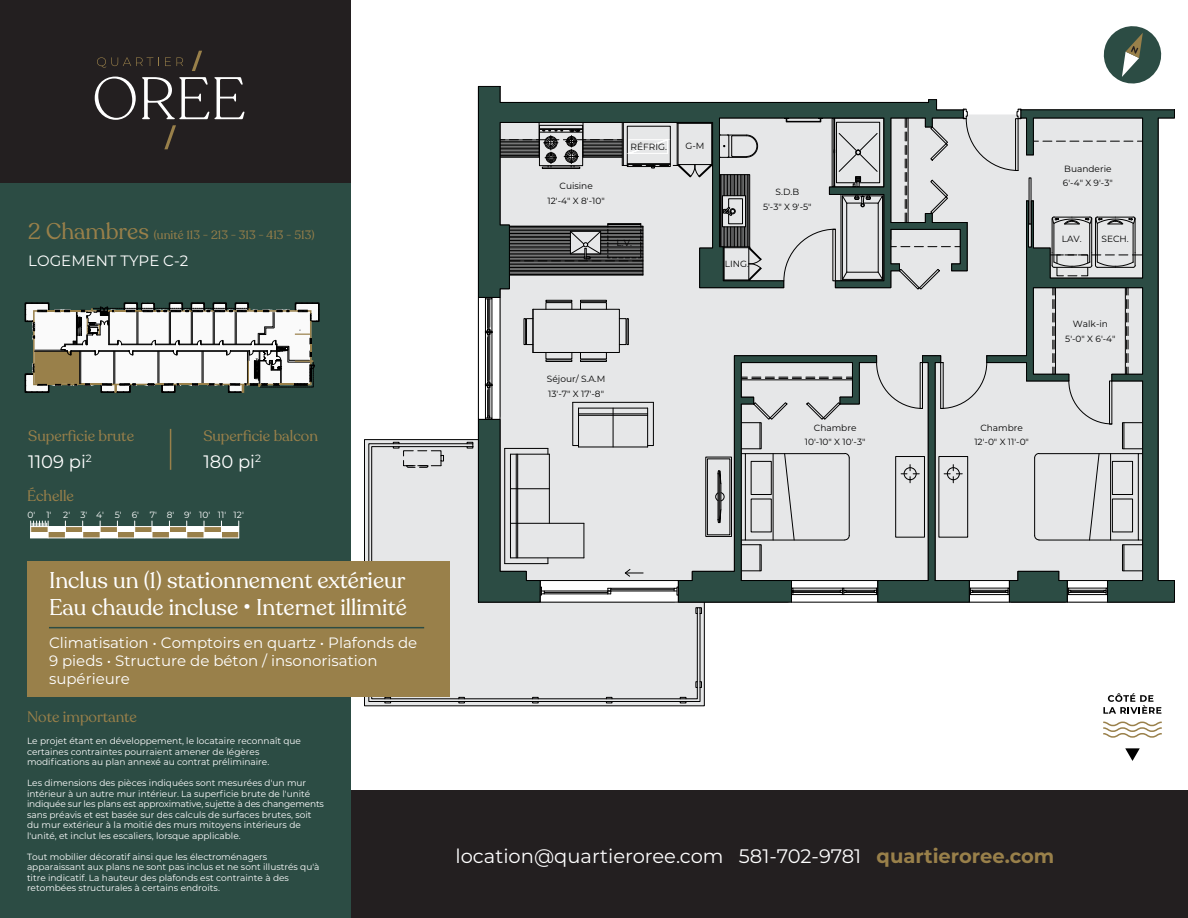
<style>
.page{position:relative;width:1188px;height:918px;background:#fff}
.page>*{position:absolute;margin:0;border:0;box-sizing:border-box;transform-origin:0 0}
.t1{font:22.5px/27px "Recoleta";color:#fff}
.t2{font:19.5px "Montserrat";color:#fff}
.t3{font:18px "Montserrat";color:#fff}
.t4{font:15px/18px "Montserrat";color:#fff}
.t5{font:15px "Recoleta";color:#99804a}
.t6{font:12px "Recoleta";color:#99804a}
.t7{font:9px/10.5px "Montserrat";color:#fff}
.t8{font:9px/14.7px "Montserrat";color:#000;text-align:center}
.s1{font-size:22.5px}
.s2{font-weight:700;color:#99804a}
</style>
<div class="page">
<svg style="left:364px;top:439px;width:341px;height:267px;background:#aeaeaf"></svg>
<div style="left:368px;top:443px;width:332px;height:259px;background:#e6e7e8"></div>
<svg style="left:385px;top:697px;width:6px;height:6px"></svg>
<svg style="left:459px;top:697px;width:5px;height:6px"></svg>
<svg style="left:393px;top:442px;width:51px;height:26px"></svg>
<svg style="left:1143px;top:109px;width:32px;height:494px"></svg>
<svg style="left:467px;top:100px;width:676px;height:514px;background:#c0c4c4"></svg>
<div style="left:0;top:180px;width:351px;height:608px;background:#2c4c44"></div>
<div style="left:0;top:735px;width:351px;height:183px;background:#2c4c44"></div>
<div style="left:0;top:0;width:351px;height:183px;background:#231f20"></div>
<svg style="left:164px;top:125px;width:12px;height:24px"></svg>
<svg style="left:192px;top:51px;width:10px;height:20px"></svg>
<svg style="left:95px;top:77px;width:41px;height:43px"></svg>
<svg style="left:142px;top:77px;width:103px;height:42px"></svg>
<svg style="left:97px;top:57px;width:62px;height:11px"></svg>
<svg style="left:165px;top:57px;width:18px;height:9px"></svg>
<div style="left:351px;top:791px;width:837px;height:127px;background:#231f20"></div>
<hr style="left:170px;top:429px;width:1px;height:41px;background:#99804a">
<div style="left:31px;top:527px;width:208px;height:11px;background:#99804a"></div>
<div style="left:48px;top:527px;width:17px;height:5px;background:#fff"></div>
<div style="left:83px;top:527px;width:17px;height:5px;background:#fff"></div>
<div style="left:65px;top:532px;width:18px;height:6px;background:#fff"></div>
<div style="left:117px;top:527px;width:18px;height:5px;background:#fff"></div>
<div style="left:152px;top:527px;width:17px;height:5px;background:#fff"></div>
<div style="left:100px;top:532px;width:17px;height:6px;background:#fff"></div>
<div style="left:135px;top:532px;width:17px;height:6px;background:#fff"></div>
<div style="left:187px;top:527px;width:17px;height:5px;background:#fff"></div>
<div style="left:169px;top:532px;width:18px;height:6px;background:#fff"></div>
<div style="left:222px;top:527px;width:17px;height:5px;background:#fff"></div>
<div style="left:204px;top:532px;width:17px;height:6px;background:#fff"></div>
<hr style="left:31px;top:526px;width:208px;height:1px;background:#fff">
<hr style="left:31px;top:538px;width:208px;height:1px;background:#fff">
<svg style="left:221px;top:521px;width:1px;height:17px"></svg>
<svg style="left:30px;top:521px;width:19px;height:17px"></svg>
<svg style="left:1103px;top:26px;width:59px;height:58px"></svg>
<svg style="left:1125px;top:748px;width:15px;height:13px"></svg>
<svg style="left:1103px;top:721px;width:59px;height:17px"></svg>
<svg style="left:1103px;top:693px;width:58px;height:21px"></svg>
<svg style="left:25px;top:303px;width:295px;height:90px;background:#b2b4af"></svg>
<hr style="left:79px;top:351px;width:1px;height:33px;background:#000">
<div style="left:27px;top:562px;width:422px;height:135px;background:#99804a"></div>
<hr style="left:49px;top:627px;width:375px;height:1px;background:#2c4c44">
<h3 class="t6" style="left:28px;top:228px;width:288px"><span class="s1">2 Chambres</span> (unité 113 - 213 - 313 - 413 - 513)</h3>
<h3 class="t4" style="left:28px;top:252px;width:162px">LOGEMENT TYPE C-2</h3>
<p class="t8" style="left:631px;top:139px;width:38px">RÉFRIG.</p>
<p class="t8" style="left:685px;top:139px;width:20px">G-M</p>
<p class="t8" style="left:548px;top:179px;width:59px">Cuisine<br>12'-4" X 8'-10"</p>
<p class="t8" style="left:763px;top:184px;width:50px">S.D.B<br>5'-3" X 9'-5"</p>
<p class="t8" style="left:617px;top:235px;width:17px">L.V.</p>
<p class="t8" style="left:725px;top:256px;width:26px">LING.</p>
<p class="t8" style="left:1063px;top:161px;width:51px;text-align:left">Buanderie<br>6'-4" X 9'-3"</p>
<p class="t8" style="left:1062px;top:231px;width:21px">LAV.</p>
<p class="t8" style="left:1102px;top:231px;width:29px">SECH.</p>
<p class="t8" style="left:547px;top:371px;width:60px;text-align:left">Séjour/ S.A.M<br>13'-7" X 17'-8"</p>
<p class="t8" style="left:805px;top:420px;width:62px">Chambre<br>10'-10" X 10'-3"</p>
<p class="t8" style="left:980px;top:420px;width:44px">Chambre</p>
<h3 class="t5" style="left:28px;top:427px;width:107px">Superficie brute</h3>
<p class="t8" style="left:974px;top:435px;width:56px">12'-0" X 11'-0"</p>
<h3 class="t3" style="left:28px;top:449px;width:65px">1109 pi<sup>2</sup></h3>
<h3 class="t5" style="left:203px;top:427px;width:116px">Superficie balcon</h3>
<h3 class="t3" style="left:203px;top:449px;width:59px">180 pi<sup>2</sup></h3>
<h3 class="t5" style="left:27px;top:487px;width:48px">Échelle</h3>
<p class="t7" style="left:28px;top:509px;width:25px">0' 1'</p>
<p class="t7" style="left:63px;top:509px;width:182px">2' 3' 4' 5' 6' 7' 8' 9' 10' 11' 12'</p>
<p class="t8" style="left:1065px;top:316px;width:52px">Walk-in<br>5'-0" X 6'-4"</p>
<h1 class="t1" style="left:49px;top:567px;width:359px">Inclus un (1) stationnement extérieur<br>Eau chaude incluse • Internet illimité</h1>
<h3 class="t4" style="left:49px;top:633px;width:370px">Climatisation • Comptoirs en quartz • Plafonds de<br>9 pieds • Structure de béton / insonorisation supérieure</h3>
<h3 class="t5" style="left:27px;top:707px;width:112px">Note importante</h3>
<p class="t7" style="left:27px;top:735px;width:276px">Le projet étant en développement, le locataire reconnaît que certaines contraintes pourraient amener de légères modifications au plan annexé au contrat préliminaire.</p>
<p class="t7" style="left:27px;top:777px;width:298px">Les dimensions des pièces indiquées sont mesurées d'un mur intérieur à un autre mur intérieur. La superficie brute de l'unité indiquée sur les plans est approximative, sujette à des changements sans préavis et est basée sur des calculs de surfaces brutes, soit du mur extérieur à la moitié des murs mitoyens intérieurs de l'unité, et inclut les escaliers, lorsque applicable.</p>
<p class="t7" style="left:27px;top:851px;width:294px">Tout mobilier décoratif ainsi que les électroménagers apparaissant aux plans ne sont pas inclus et ne sont illustrés qu'à titre indicatif. La hauteur des plafonds est contrainte à des retombées structurales à certains endroits.</p>
<h2 class="t2" style="left:456px;top:843px;width:600px">location@quartieroree.com 581-702-9781 <span class="s2">quartieroree.com</span></h2>
</div>
